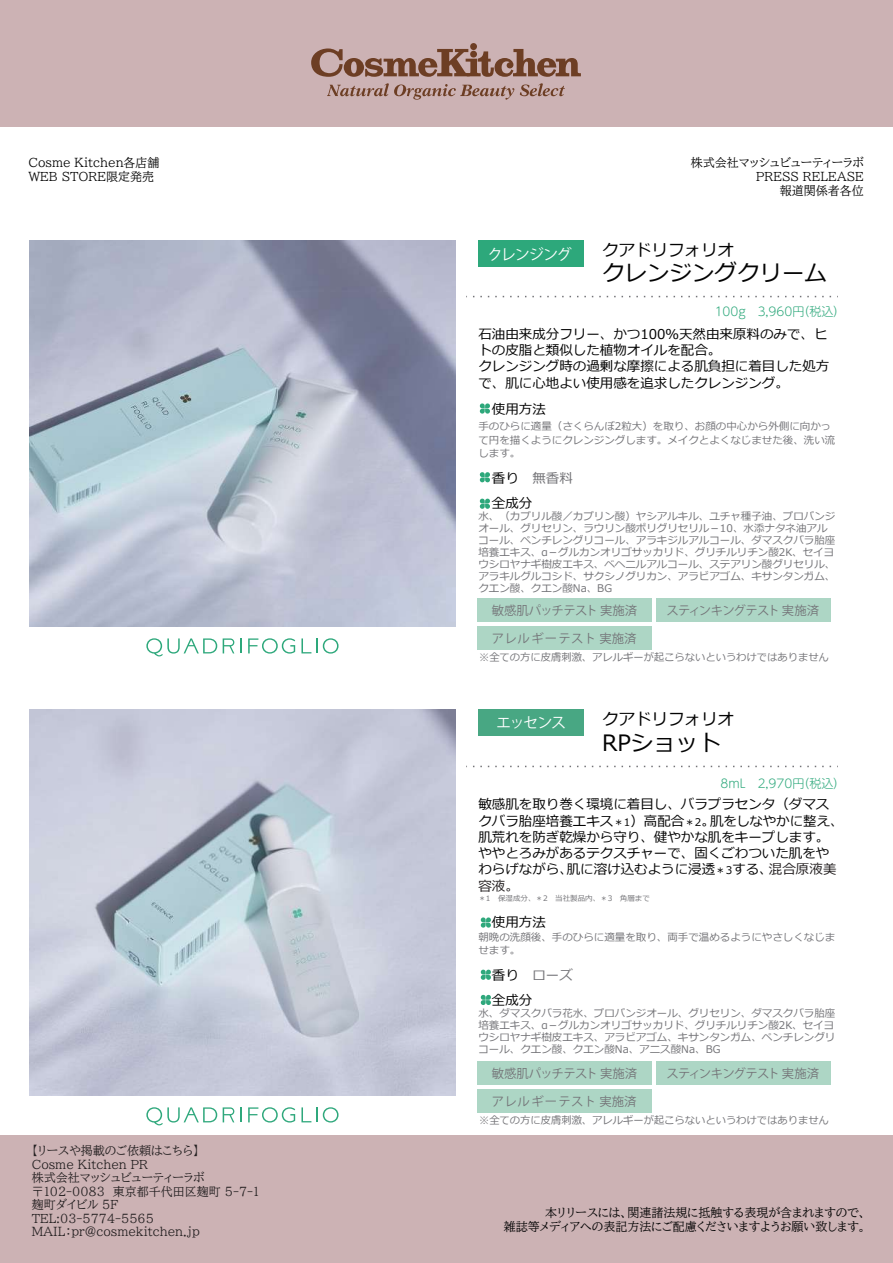
<style>
.page{position:relative;width:893px;height:1263px;background:#fff}
.page>*{position:absolute;margin:0;border:0;box-sizing:border-box;transform-origin:0 0}
.t1{font:22.5px "Meiryo";color:#030303}
.t2{font:16.5px "Meiryo";color:#030303}
.t3{font:15px "Koz Go Pr 6 N";letter-spacing:-.08em;color:#fff}
.t4{font:13.5px/16.2px "Meiryo";color:#030303}
.t5{font:12.3px "Koz Go Pr 6 N";letter-spacing:-.06em;color:#747478}
.t6{font:12.3px "Koz Go Pr 6 N";color:#747478}
.t7{font:12.3px "Koz Go Pr 6 N";letter-spacing:.02em;color:#747478}
.t8{font:12px/14.4px "BIZ UDP Mincho Medium";color:#030303;text-align:right}
.t9{font:12px/13.5px "BIZ UDP Mincho Medium";color:#231f20}
.t10{font:300 12px "UD Shin M Go Pr 6 N";color:#2da87b}
.t11{font:10.5px/12px "Meiryo";color:#747478}
.t12{font:7.5px "Meiryo";color:#747478}
.s1{color:#747478}
.s2{font-size:10.5px}
.s3{color:#231f20}
</style>
<div class="page">
<img style="left:30px;top:710px;width:425px;height:385px">
<img style="left:30px;top:241px;width:425px;height:385px">
<div style="left:478px;top:241px;width:105px;height:26px;background:#2da87b"></div>
<div style="left:478px;top:710px;width:106px;height:26px;background:#48a783"></div>
<svg style="left:473px;top:296px;width:365px;height:1px"></svg>
<svg style="left:473px;top:766px;width:365px;height:1px"></svg>
<svg style="left:301px;top:638px;width:16px;height:15px"></svg>
<svg style="left:323px;top:638px;width:16px;height:16px"></svg>
<svg style="left:146px;top:638px;width:71px;height:18px"></svg>
<svg style="left:223px;top:638px;width:18px;height:15px"></svg>
<svg style="left:248px;top:638px;width:47px;height:16px"></svg>
<svg style="left:301px;top:1107px;width:16px;height:15px"></svg>
<svg style="left:323px;top:1107px;width:16px;height:15px"></svg>
<svg style="left:146px;top:1107px;width:71px;height:18px"></svg>
<svg style="left:223px;top:1107px;width:18px;height:15px"></svg>
<svg style="left:248px;top:1107px;width:47px;height:15px"></svg>
<svg style="left:480px;top:403px;width:10px;height:11px"></svg>
<svg style="left:480px;top:472px;width:10px;height:10px"></svg>
<svg style="left:480px;top:499px;width:10px;height:10px"></svg>
<svg style="left:481px;top:970px;width:10px;height:10px"></svg>
<svg style="left:481px;top:917px;width:10px;height:11px"></svg>
<svg style="left:481px;top:995px;width:10px;height:10px"></svg>
<div style="left:477px;top:626px;width:175px;height:24px;background:#add6c5"></div>
<div style="left:656px;top:598px;width:174px;height:24px;background:#add6c5"></div>
<div style="left:477px;top:598px;width:175px;height:24px;background:#add6c5"></div>
<div style="left:477px;top:1089px;width:175px;height:24px;background:#add6c5"></div>
<div style="left:656px;top:1061px;width:174px;height:23px;background:#add6c5"></div>
<div style="left:477px;top:1061px;width:175px;height:23px;background:#add6c5"></div>
<div style="left:0;top:0;width:893px;height:127px;background:#ccb2b4"></div>
<div style="left:0;top:1135px;width:893px;height:128px;background:#ccb2b4"></div>
<svg style="left:311px;top:48px;width:270px;height:29px"></svg>
<div style="left:470px;top:51px;width:7px;height:7px;background:#6d3e24;border-radius:50%"></div>
<div style="left:470px;top:43px;width:7px;height:7px;background:#6d3e24;border-radius:50%"></div>
<svg style="left:327px;top:83px;width:187px;height:17px"></svg>
<svg style="left:520px;top:83px;width:45px;height:13px"></svg>
<p class="t8" style="left:28px;top:155px;width:133px;text-align:left">Cosme Kitchen各店舗<br>WEB STORE限定発売</p>
<p class="t9" style="left:32px;top:1144px;width:229px">【リースや掲載のご依頼はこちら】<br>Cosme Kitchen PR<br>株式会社マッシュビューティーラボ〒102-0083　東京都千代田区麹町 5-7-1麹町ダイビル 5F<br>TEL:03-5774-5565<br>MAIL：pr@cosmekitchen.jp</p>
<h3 class="t3" style="left:488px;top:246px;width:85px">クレンジング</h3>
<p class="t8" style="left:691px;top:155px;width:175px">株式会社マッシュビューティーラボ<br>PRESS RELEASE<br>報道関係者各位</p>
<h2 class="t2" style="left:602px;top:238px;width:133px">クアドリフォリオ</h2>
<h1 class="t1" style="left:602px;top:257px;width:226px">クレンジングクリーム</h1>
<p class="t10" style="left:715px;top:302px;width:132px">100ｇ　3,960円（税込）</p>
<p class="t4" style="left:478px;top:327px;width:352px">石油由来成分フリー、かつ100％天然由来原料のみで、ヒトの皮脂と類似した植物オイルを配合。<br>クレンジング時の過剰な摩擦による肌負担に着目した処方で、肌に心地よい使用感を追求したクレンジング。</p>
<p class="t4" style="left:492px;top:402px;width:55px">使用方法</p>
<p class="t11" style="left:478px;top:420px;width:358px;line-height:13.5px">手のひらに適量（さくらんぼ2粒大）を取り、お顔の中心から外側に向かって円を描くようにクレンジングします。メイクとよくなじませた後、洗い流します。</p>
<p class="t4" style="left:492px;top:466px;width:82px;line-height:25.2px">香り <span class="s1">無香料</span>全成分</p>
<p class="t11" style="left:478px;top:511px;width:358px">水、（カプリル酸／カプリン酸）ヤシアルキル、ユチャ種子油、プロパンジオール、グリセリン、ラウリン酸ポリグリセリル－10、水添ナタネ油アルコール、ペンチレングリコール、アラキジルアルコール、ダマスクバラ胎座培養エキス、α－グルカンオリゴサッカリド、グリチルリチン酸2K、セイヨウシロヤナギ樹皮エキス、ベヘニルアルコール、ステアリン酸グリセリル、アラキルグルコシド、サクシノグリカン、アラビアゴム、キサンタンガム、クエン酸、クエン酸Na、BG</p>
<p class="t7" style="left:492px;top:631px;width:146px">アレルギーテスト 実施済</p>
<p class="t6" style="left:492px;top:603px;width:147px">敏感肌パッチテスト 実施済</p>
<p class="t5" style="left:666px;top:603px;width:154px">スティンキングテスト 実施済</p>
<p class="t11" style="left:479px;top:652px;width:351px">※全ての方に皮膚刺激、アレルギーが起こらないというわけではありません</p>
<h3 class="t3" style="left:496px;top:714px;width:72px">エッセンス</h3>
<h2 class="t2" style="left:602px;top:708px;width:133px">クアドリフォリオ</h2>
<h1 class="t1" style="left:602px;top:727px;width:120px">RPショット</h1>
<p class="t10" style="left:720px;top:774px;width:126px">8ｍL　2,970円（税込）</p>
<p class="t4" style="left:478px;top:797px;width:367px">敏感肌を取り巻く環境に着目し、バラプラセンタ（ダマスクバラ胎座培養エキス<span class="s2">＊1</span>）高配合<span class="s2">＊2</span>。肌をしなやかに整え、肌荒れを防ぎ乾燥から守り、健やかな肌をキープします。ややとろみがあるテクスチャーで、固くごわついた肌をやわらげながら、肌に溶け込むように浸透<span class="s2">＊3</span>する、<span class="s3">混合原液美容液。</span></p>
<p class="t12" style="left:478px;top:893px;width:173px">＊1　保湿成分、＊2　当社製品内、＊3　角層まで</p>
<p class="t4" style="left:492px;top:915px;width:55px">使用方法</p>
<p class="t11" style="left:478px;top:931px;width:358px;line-height:13.5px">朝晩の洗顔後、手のひらに適量を取り、両手で温めるようにやさしくなじませます。</p>
<p class="t4" style="left:492px;top:963px;width:82px;line-height:25.2px">香り <span class="s1">ローズ</span>全成分</p>
<p class="t11" style="left:478px;top:1007px;width:358px;text-align:justify">水、ダマスクバラ花水、プロパンジオール、グリセリン、ダマスクバラ胎座培養エキス、α－グルカンオリゴサッカリド、グリチルリチン酸2K、セイヨウシロヤナギ樹皮エキス、アラビアゴム、キサンタンガム、ペンチレングリコール、クエン酸、クエン酸Na、アニス酸Na、BG</p>
<p class="t6" style="left:492px;top:1066px;width:147px">敏感肌パッチテスト 実施済</p>
<p class="t5" style="left:666px;top:1066px;width:154px">スティンキングテスト 実施済</p>
<p class="t11" style="left:479px;top:1115px;width:351px">※全ての方に皮膚刺激、アレルギーが起こらないというわけではありません</p>
<p class="t7" style="left:492px;top:1094px;width:146px">アレルギーテスト 実施済</p>
<p class="t8" style="left:504px;top:1205px;width:364px">本リリースには、関連諸法規に抵触する表現が含まれますので、<br>雑誌等メディアへの表記方法にご配慮くださいますようお願い致します。</p>
</div>
